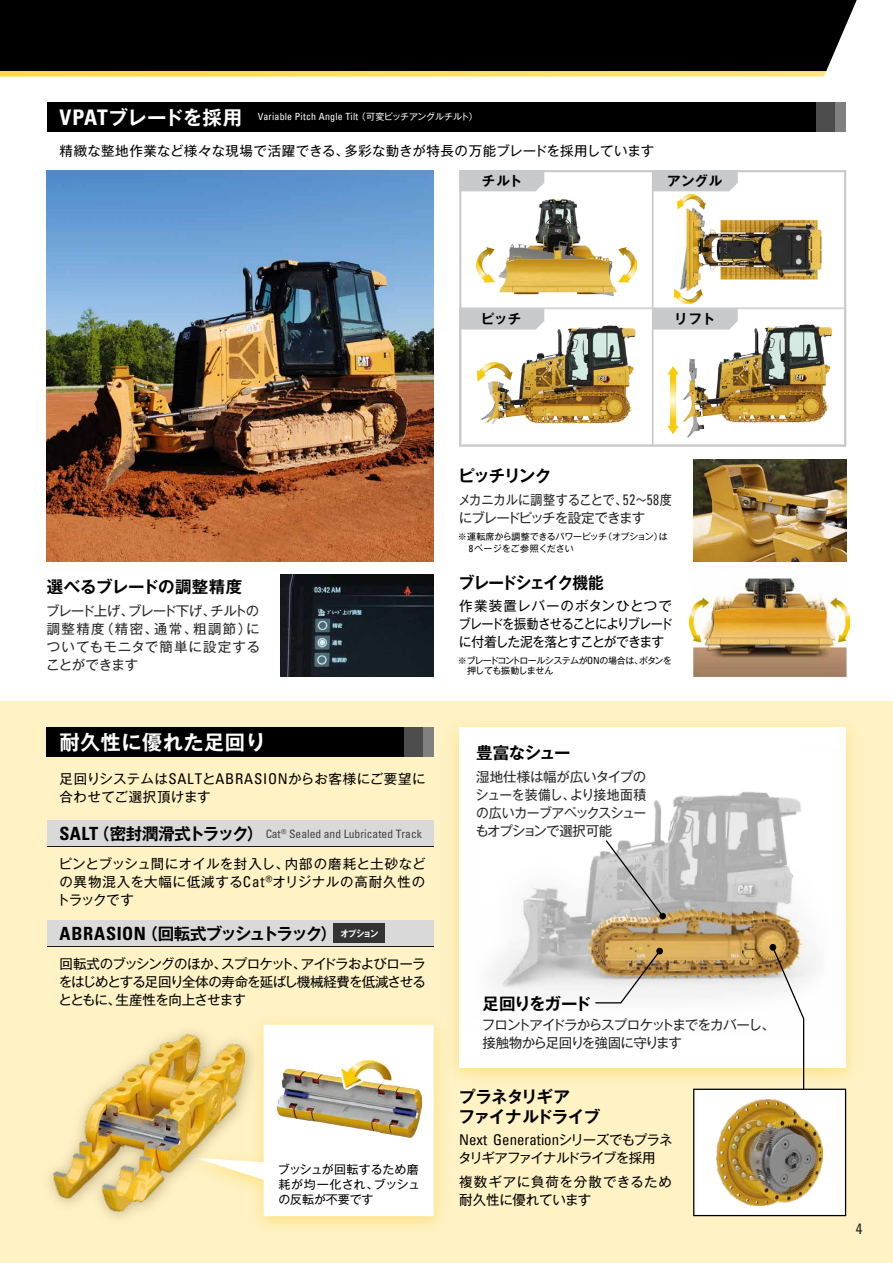
<style>
.page{position:relative;width:893px;height:1263px;background:#fff}
.page>*{position:absolute;margin:0;border:0;box-sizing:border-box;transform-origin:0 0}
.t1{font:700 20.25px "Gothic MB101 Pr 5 De";letter-spacing:.02em;color:#fff}
.t2{font:700 16.5px/19.5px "Gothic MB101 Pr 5 De";letter-spacing:-.06em;color:#000}
.t3{font:700 16.5px "Gothic MB101 Pr 5 De";letter-spacing:-.12em;color:#000}
.t4{font:700 16.5px "Gothic MB101 Pr 5 De";letter-spacing:-.005em;color:#000}
.t5{font:700 16.5px "Gothic MB101 Pr 5 De";letter-spacing:-.1em;color:#000;scale:.95 1}
.t6{font:condensed 14.85px "Univers";color:#000}
.t7{font:condensed 14.85px "Univers";color:#262626}
.t8{font:13.5px/18px "Gothic MB101 Pr 5";letter-spacing:-.015em;color:#000;text-align:justify}
.t9{font:13.5px/18px "Gothic MB101 Pr 5";letter-spacing:-.05em;color:#262626;text-align:justify}
.t10{font:13.5px "Gothic MB101 Pr 5";letter-spacing:.015em;color:#000}
.t11{font:13.5px/18px "Gothic MB101 Pr 5";letter-spacing:.03em;color:#000}
.t12{font:13.5px/18px "Gothic MB101 Pr 5";letter-spacing:-.075em;color:#262626}
.t13{font:13.5px/18px "Gothic MB101 Pr 5";letter-spacing:-.05em;color:#262626;scale:.9 1}
.t14{font:700 13.5px "Gothic MB101 Pr 5 De";letter-spacing:.01em;color:#000}
.t15{font:12px/15px "Gothic MB101 Pr 5";letter-spacing:-.005em;color:#000;text-align:justify}
.t16{font:condensed 11.55px "Univers";color:#4d4d4d}
.t17{font:condensed 9.9px "Univers";letter-spacing:.025em;color:#fff}
.t18{font:9px/10.5px "Gothic MB101 Pr 5";letter-spacing:-.07em;color:#000}
.t19{font:9px/12px "Gothic MB101 Pr 5";letter-spacing:-.02em;color:#000}
.s1{font-family:"Univers LT Std";font-weight:700;font-size:21.45px}
.s2{font-family:"Gothic MB101 Pr 5 De";font-weight:700;font-stretch:normal;font-size:19.5px}
.s3{font-family:"Gothic MB101 Pr 5";font-stretch:normal;font-size:9px}
.s4{font-family:"Univers";font-stretch:condensed;font-size:14.85px}
.s5{font-family:"Univers LT Std";font-stretch:condensed;font-size:18.15px}
.s6{font-family:"Univers";font-stretch:condensed;font-size:9.9px}
.s7{font-family:"Gothic MB101 Pr 5";font-stretch:normal;font-size:13.5px}
</style>
<div class="page">
<div style="left:0;top:702px;width:893px;height:561px;background:#fff2c4"></div>
<div style="left:0;top:0;width:857px;height:71px;background:#000"></div>
<svg style="left:0;top:71px;width:826px;height:6px"></svg>
<img style="left:47px;top:170px;width:387px;height:391px">
<div style="left:47px;top:727px;width:357px;height:30px;background:#000"></div>
<div style="left:404px;top:727px;width:19px;height:30px;background:#4d4d4d"></div>
<div style="left:423px;top:727px;width:11px;height:30px;background:#808080"></div>
<img style="left:452px;top:725px;width:401px;height:366px">
<div style="left:459px;top:727px;width:387px;height:340px;background:#fff"></div>
<img style="left:492px;top:791px;width:315px;height:213px">
<img style="left:281px;top:574px;width:153px;height:102px">
<img style="left:693px;top:459px;width:153px;height:85px">
<div style="left:47px;top:102px;width:769px;height:30px;background:#000"></div>
<div style="left:816px;top:102px;width:20px;height:30px;background:#4d4d4d"></div>
<div style="left:836px;top:102px;width:10px;height:30px;background:#808080"></div>
<img style="left:689px;top:544px;width:161px;height:132px">
<svg style="left:459px;top:170px;width:387px;height:276px"></svg>
<div style="left:47px;top:821px;width:387px;height:25px;background:#d9d9d9"></div>
<hr style="left:47px;top:846px;width:387px;height:1px;background:#231815">
<div style="left:47px;top:921px;width:387px;height:25px;background:#d9d9d9"></div>
<hr style="left:47px;top:946px;width:387px;height:1px;background:#231815">
<div style="left:334px;top:924px;width:51px;height:19px;background:#333"></div>
<div style="left:266px;top:1025px;width:168px;height:191px;background:#fff"></div>
<svg style="left:595px;top:947px;width:68px;height:56px"></svg>
<svg style="left:606px;top:840px;width:60px;height:80px"></svg>
<svg style="left:693px;top:943px;width:153px;height:273px"></svg>
<img style="left:674px;top:195px;width:150px;height:108px">
<img style="left:667px;top:323px;width:167px;height:116px">
<img style="left:477px;top:323px;width:160px;height:117px">
<img style="left:476px;top:196px;width:161px;height:102px">
<img style="left:50px;top:1019px;width:216px;height:211px">
<img style="left:53px;top:1030px;width:191px;height:181px">
<img style="left:276px;top:1058px;width:145px;height:79px">
<img style="left:716px;top:1099px;width:107px;height:106px">
<p class="t17" style="left:60px;top:110px;width:420px"><span class="s1">VPAT</span><span class="s2">ブレードを採用</span> Variable Pitch Angle Tilt <span class="s3">（可変ピッチアングルチルト）</span></p>
<p class="t10" style="left:60px;top:140px;width:596px">精緻な整地作業など様々な現場で活躍できる、多彩な動きが特長の万能ブレードを採用しています</p>
<p class="t14" style="left:482px;top:170px;width:42px">チルト</p>
<p class="t14" style="left:667px;top:170px;width:57px">アングル</p>
<p class="t14" style="left:481px;top:308px;width:42px">ピッチ</p>
<p class="t14" style="left:674px;top:308px;width:43px">リフト</p>
<p class="t4" style="left:47px;top:573px;width:197px">選べるブレードの調整精度</p>
<p class="t9" style="left:46px;top:600px;width:216px">ブレード上げ、ブレード下げ、チルトの調整精度（精密、通常、粗調節）についてもモニタで簡単に設定することができます</p>
<h1 class="t1" style="left:60px;top:725px;width:208px">耐久性に優れた足回り</h1>
<p class="t11" style="left:60px;top:768px;width:368px">足回りシステムは<span class="s4">SALT</span>と<span class="s4">ABRASION</span>からお客様にご要望に合わせてご選択頂けます</p>
<p class="t2" style="left:60px;top:823px;width:205px"><span class="s5">SALT</span>（密封潤滑式トラック）</p>
<p class="t16" style="left:265px;top:826px;width:158px">Cat<sup>®</sup> Sealed and Lubricated Track</p>
<p class="t8" style="left:57px;top:853px;width:371px">ピンとブッシュ間にオイルを封入し、内部の磨耗と土砂などの異物混入を大幅に低減する<span class="s4">Cat</span><sup>®</sup>オリジナルの高耐久性のトラックです</p>
<p class="t3" style="left:60px;top:920px;width:320px"><span class="s5">ABRASION</span>（回転式ブッシュトラック）<sup>オプション</sup></p>
<p class="t8" style="left:59px;top:953px;width:369px">回転式のブッシングのほか、スプロケット、アイドラおよびローラをはじめとする足回り全体の寿命を延ばし機械経費を低減させるとともに、生産性を向上させます</p>
<p class="t15" style="left:278px;top:1160px;width:144px">ブッシュが回転するため磨耗が均一化され、ブッシュの反転が不要です</p>
<p class="t2" style="left:458px;top:465px;width:95px">ピッチリンク</p>
<p class="t13" style="left:459px;top:490px;width:238px">メカニカルに調整することで、<span class="s4">52</span>～<span class="s4">58</span>度にブレードピッチを設定できます</p>
<p class="t19" style="left:469px;top:529px;width:200px;text-indent:-11px">※運転席から調整できるパワーピッチ（オプション）は<br><span class="s6">8</span>ページをご参照ください</p>
<p class="t5" style="left:459px;top:569px;width:154px">ブレードシェイク機能</p>
<p class="t8" style="left:459px;top:596px;width:215px">作業装置レバーのボタンひとつでブレードを振動させることによりブレードに付着した泥を落とすことができます</p>
<p class="t18" style="left:458px;top:654px;width:215px">※ブレードコントロールシステムが<span class="s6">ON</span>の場合は、ボタンを　押しても振動しません</p>
<p class="t2" style="left:476px;top:741px;width:96px">豊富なシュー</p>
<p class="t9" style="left:475px;top:766px;width:172px">湿地仕様は幅が広いタイプのシューを装備し、より接地面積の広いカーブアペックスシューもオプションで選択可能</p>
<p class="t2" style="left:483px;top:992px;width:110px">足回りをガード</p>
<p class="t12" style="left:482px;top:1015px;width:295px">フロントアイドラからスプロケットまでをカバーし、接触物から足回りを強固に守ります</p>
<p class="t2" style="left:458px;top:1086px;width:143px">プラネタリギア<br>ファイナルドライブ</p>
<p class="t6" style="left:459px;top:1130px;width:215px">Next Generation<span class="s7">シリーズでもプラネ</span></p>
<p class="t8" style="left:458px;top:1145px;width:215px;line-height:24px">タリギアファイナルドライブを採用複数ギアに負荷を分散できるため</p>
<p class="t8" style="left:459px;top:1190px;width:133px">耐久性に優れています</p>
<p class="t7" style="left:856px;top:1218px;width:8px">4</p>
</div>
